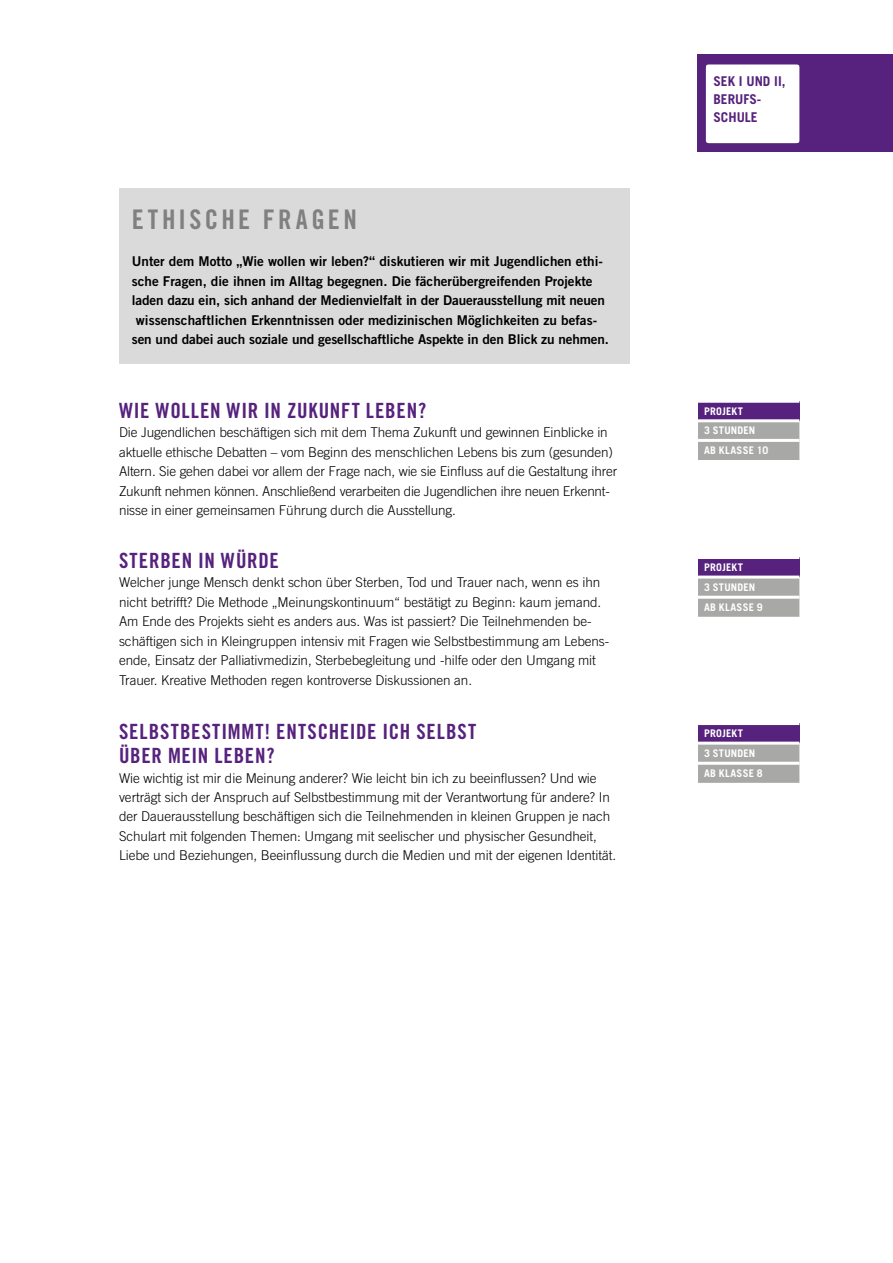
<style>
.page{position:relative;width:893px;height:1263px;background:#fff}
.page>*{position:absolute;margin:0;border:0;box-sizing:border-box;transform-origin:0 0}
.t1{font:27px "Trade Gothic LT Pro Bd Cn 20";letter-spacing:.13em;color:#818080}
.t2{font:21px/24px "Trade Gothic LT Pro Bd Cn 20";letter-spacing:.04em;color:#56227d}
.t3{font:300 13.5px/19.5px "Trade Gothic LT Pro";letter-spacing:-.005em;color:#000}
.t4{font:13.5px "Trade Gothic LT Pro Bd 2";color:#000}
.t5{font:700 13.5px/18px "Trade Gothic LT Pro";color:#56227d}
.t6{font:700 10.5px/19.8px "Trade Gothic LT Pro";letter-spacing:.025em;color:#fff}
</style>
<div class="page">
<div style="left:119px;top:188px;width:510px;height:175px;background:#dadada"></div>
<div style="left:697px;top:54px;width:196px;height:98px;background:#56227d"></div>
<div style="left:706px;top:64px;width:93px;height:79px;background:#fff;border-radius:4px"></div>
<div style="left:698px;top:557px;width:101px;height:20px;background:#56227d"></div>
<div style="left:698px;top:579px;width:101px;height:38px;background:#a8a8a7"></div>
<hr style="left:698px;top:556px;width:101px;height:3px;background:#fff">
<hr style="left:698px;top:576px;width:101px;height:3px;background:#fff">
<hr style="left:698px;top:596px;width:101px;height:3px;background:#fff">
<div style="left:698px;top:401px;width:101px;height:20px;background:#56227d"></div>
<div style="left:698px;top:422px;width:101px;height:38px;background:#a8a8a7"></div>
<hr style="left:698px;top:400px;width:101px;height:3px;background:#fff">
<hr style="left:698px;top:419px;width:101px;height:3px;background:#fff">
<hr style="left:698px;top:439px;width:101px;height:3px;background:#fff">
<div style="left:698px;top:723px;width:101px;height:20px;background:#56227d"></div>
<div style="left:698px;top:745px;width:101px;height:38px;background:#a8a8a7"></div>
<hr style="left:698px;top:722px;width:101px;height:3px;background:#fff">
<hr style="left:698px;top:742px;width:101px;height:3px;background:#fff">
<hr style="left:698px;top:762px;width:101px;height:3px;background:#fff">
<h1 class="t1" style="left:132px;top:203px;width:227px">ETHISCHE FRAGEN</h1>
<p class="t4" style="left:132px;top:253px;width:473px">Unter dem Motto „Wie wollen wir leben?“ diskutieren wir mit Jugendlichen ethi-</p>
<p class="t4" style="left:132px;top:273px;width:462px">sche Fragen, die ihnen im Alltag begegnen. Die fächerübergreifenden Projekte</p>
<p class="t4" style="left:132px;top:292px;width:475px">laden dazu ein, sich anhand der Medienvielfalt in der Dauerausstellung mit neuen</p>
<p class="t4" style="left:136px;top:312px;width:463px">wissenschaftlichen Erkenntnissen oder medizinischen Möglichkeiten zu befas-</p>
<p class="t4" style="left:132px;top:331px;width:479px">sen und dabei auch soziale und gesellschaftliche Aspekte in den Blick zu nehmen.</p>
<h2 class="t2" style="left:119px;top:398px;width:309px">WIE WOLLEN WIR IN ZUKUNFT LEBEN?</h2>
<p class="t3" style="left:119px;top:423px;width:500px">Die Jugendlichen beschäftigen sich mit dem Thema Zukunft und gewinnen Einblicke in aktuelle ethische Debatten – vom Beginn des menschlichen Lebens bis zum (gesunden)<br>Altern. Sie gehen dabei vor allem der Frage nach, wie sie Einfluss auf die Gestaltung ihrer Zukunft nehmen können. Anschließend verarbeiten die Jugendlichen ihre neuen Erkennt&shy;nisse in einer gemeinsamen Führung durch die Ausstellung.</p>
<h2 class="t2" style="left:119px;top:548px;width:161px">STERBEN IN WÜRDE</h2>
<p class="t3" style="left:119px;top:573px;width:492px">Welcher junge Mensch denkt schon über Sterben, Tod und Trauer nach, wenn es ihn nicht betrifft? Die Methode „Meinungskontinuum“ bestätigt zu Beginn: kaum jemand.<br>Am Ende des Projekts sieht es anders aus. Was ist passiert? Die Teilnehmenden be&shy;schäftigen sich in Kleingruppen intensiv mit Fragen wie Selbstbestimmung am Lebens&shy;ende, Einsatz der Palliativmedizin, Sterbebegleitung und -hilfe oder den Umgang mit Trauer. Kreative Methoden regen kontroverse Diskussionen an.</p>
<h2 class="t2" style="left:119px;top:719px;width:359px">SELBSTBESTIMMT! ENTSCHEIDE ICH SELBST<br>ÜBER MEIN LEBEN?</h2>
<p class="t3" style="left:119px;top:768px;width:499px">Wie wichtig ist mir die Meinung anderer? Wie leicht bin ich zu beeinflussen? Und wie verträgt sich der Anspruch auf Selbstbestimmung mit der Verantwortung für andere? In der Dauerausstellung beschäftigen sich die Teilnehmenden in kleinen Gruppen je nach Schulart mit folgenden Themen: Umgang mit seelischer und physischer Gesundheit, Liebe und Beziehungen, Beeinflussung durch die Medien und mit der eigenen Identität.</p>
<p class="t5" style="left:713px;top:72px;width:74px">SEK I UND II,<br>BERUFS-<br>SCHULE</p>
<p class="t6" style="left:704px;top:401px;width:66px">PROJEKT<br>3 STUNDEN<br>AB KLASSE 10</p>
<p class="t6" style="left:704px;top:557px;width:60px">PROJEKT<br>3 STUNDEN<br>AB KLASSE 9</p>
<p class="t6" style="left:704px;top:723px;width:60px">PROJEKT<br>3 STUNDEN<br>AB KLASSE 8</p>
</div>
